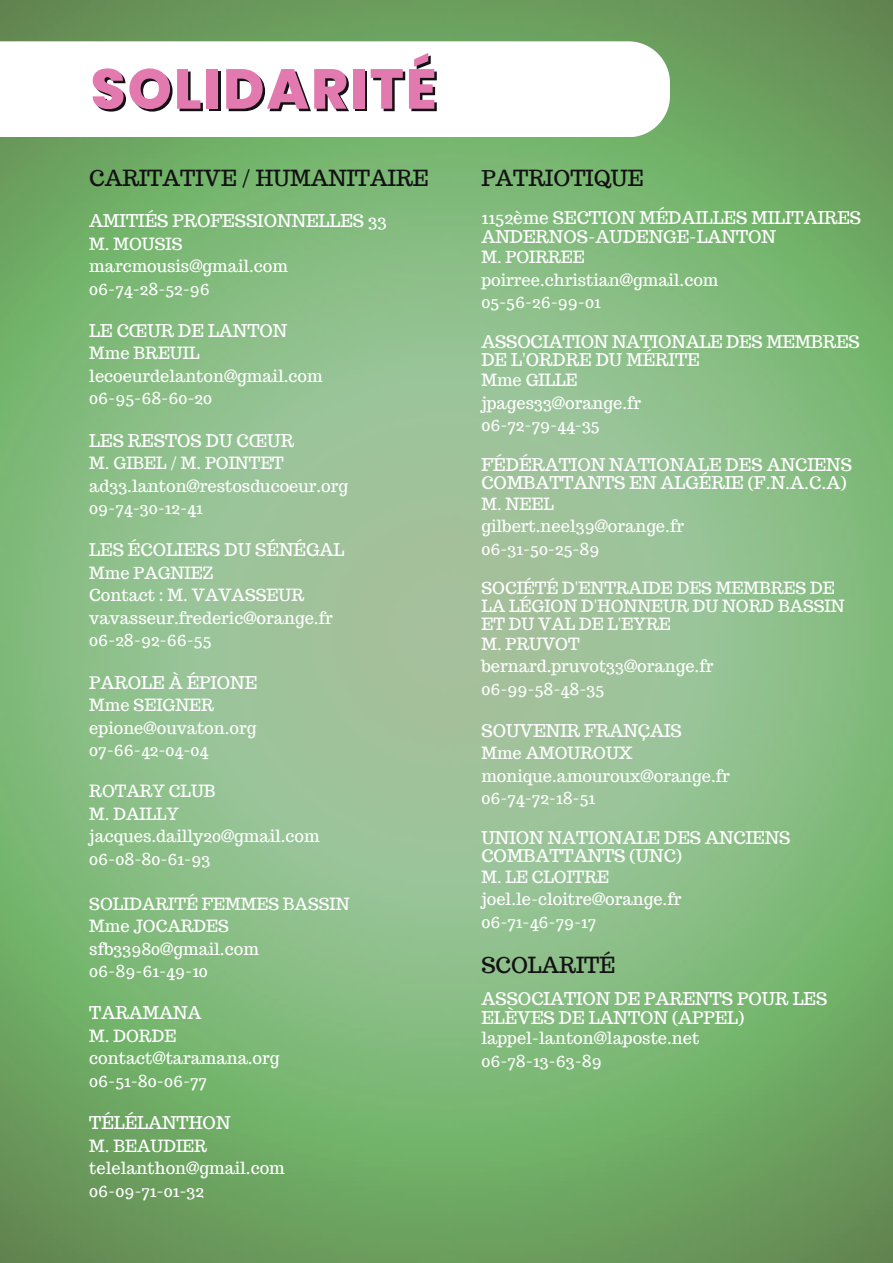
<style>
.page{position:relative;width:893px;height:1263px;background:#fff}
.page>*{position:absolute;margin:0;border:0;box-sizing:border-box;transform-origin:0 0}
.t1{font:800 56.25px "Poppins";letter-spacing:.035em;color:#121113}
.t2{font:21.75px "Trocchi";color:#121113}
.t3{font:17.25px/18.6px "Trocchi";color:#fff}
.t4{font:16.5px/22.5px "Trocchi";color:#fff}
</style>
<div class="page">
<img style="left:0;top:0;width:893px;height:1263px">
<svg style="left:0;top:41px;width:670px;height:96px"></svg>
<h1 class="t1" style="left:93px;top:59px;width:347px">SOLIDARITÉ</h1>
<h2 class="t2" style="left:89px;top:163px;width:341px">CARITATIVE / HUMANITAIRE</h2>
<p class="t3" style="left:89px;top:212px;width:299px">AMITIÉS PROFESSIONNELLES 33</p>
<p class="t4" style="left:89px;top:232px;width:200px">M. MOUSIS marcmousis@gmail.com<br>06-74-28-52-96</p>
<p class="t3" style="left:89px;top:321px;width:199px">LE CŒUR DE LANTON</p>
<p class="t4" style="left:89px;top:342px;width:235px">Mme BREUIL lecoeurdelanton@gmail.com<br>06-95-68-60-20</p>
<p class="t3" style="left:89px;top:431px;width:206px">LES RESTOS DU CŒUR</p>
<p class="t4" style="left:89px;top:452px;width:260px">M. GIBEL / M. POINTET ad33.lanton@restosducoeur.org<br>09-74-30-12-41</p>
<p class="t3" style="left:89px;top:541px;width:256px">LES ÉCOLIERS DU SÉNÉGAL</p>
<p class="t4" style="left:89px;top:561px;width:245px">Mme PAGNIEZ<br>Contact : M. VAVASSEUR vavasseur.frederic@orange.fr<br>06-28-92-66-55</p>
<p class="t3" style="left:89px;top:673px;width:169px">PAROLE À ÉPIONE</p>
<p class="t4" style="left:89px;top:694px;width:169px">Mme SEIGNER epione@ouvaton.org<br>07-66-42-04-04</p>
<p class="t4" style="left:89px;top:780px;width:232px">ROTARY CLUB<br>M. DAILLY jacques.dailly20@gmail.com<br>06-08-80-61-93</p>
<p class="t4" style="left:89px;top:892px;width:262px">SOLIDARITÉ FEMMES BASSIN<br>Mme JOCARDES sfb33980@gmail.com<br>06-89-61-49-10</p>
<p class="t4" style="left:89px;top:1024px;width:192px">M. DORDE contact@taramana.org<br>06-51-80-06-77</p>
<p class="t3" style="left:89px;top:1113px;width:143px">TÉLÉLANTHON</p>
<p class="t4" style="left:89px;top:1134px;width:197px">M. BEAUDIER telelanthon@gmail.com<br>06-09-71-01-32</p>
<h2 class="t2" style="left:481px;top:163px;width:164px">PATRIOTIQUE</h2>
<p class="t3" style="left:481px;top:209px;width:381px">1152ème SECTION MÉDAILLES MILITAIRES<br>ANDERNOS-AUDENGE-LANTON</p>
<p class="t4" style="left:481px;top:246px;width:238px">M. POIRREE poirree.christian@gmail.com<br>05-56-26-99-01</p>
<p class="t3" style="left:481px;top:332px;width:380px">ASSOCIATION NATIONALE DES MEMBRES<br>DE L'ORDRE DU MÉRITE</p>
<p class="t4" style="left:481px;top:369px;width:161px">Mme GILLE jpages33@orange.fr<br>06-72-79-44-35</p>
<p class="t3" style="left:481px;top:455px;width:372px">FÉDÉRATION NATIONALE DES ANCIENS<br>COMBATTANTS EN ALGÉRIE (F.N.A.C.A)</p>
<p class="t4" style="left:481px;top:492px;width:204px">M. NEEL gilbert.neel39@orange.fr<br>06-31-50-25-89</p>
<p class="t4" style="left:481px;top:578px;width:365px;line-height:18px">SOCIÉTÉ D'ENTRAIDE DES MEMBRES DE<br>LA LÉGION D'HONNEUR DU NORD BASSIN<br>ET DU VAL DE L'EYRE</p>
<p class="t4" style="left:481px;top:632px;width:233px">M. PRUVOT bernard.pruvot33@orange.fr<br>06-99-58-48-35</p>
<p class="t3" style="left:481px;top:721px;width:202px">SOUVENIR FRANÇAIS</p>
<p class="t4" style="left:481px;top:742px;width:250px">Mme AMOUROUX monique.amouroux@orange.fr<br>06-74-72-18-51</p>
<p class="t3" style="left:481px;top:828px;width:311px">UNION NATIONALE DES ANCIENS<br>COMBATTANTS (UNC)</p>
<p class="t4" style="left:481px;top:865px;width:201px">M. LE CLOITRE joel.le-cloitre@orange.fr<br>06-71-46-79-17</p>
<h2 class="t2" style="left:481px;top:951px;width:135px">SCOLARITÉ</h2>
<p class="t3" style="left:481px;top:990px;width:347px">ASSOCIATION DE PARENTS POUR LES<br>ELÈVES DE LANTON (APPEL)</p>
<p class="t4" style="left:481px;top:1027px;width:219px">lappel-lanton@laposte.net<br>06-78-13-63-89</p>
</div>
